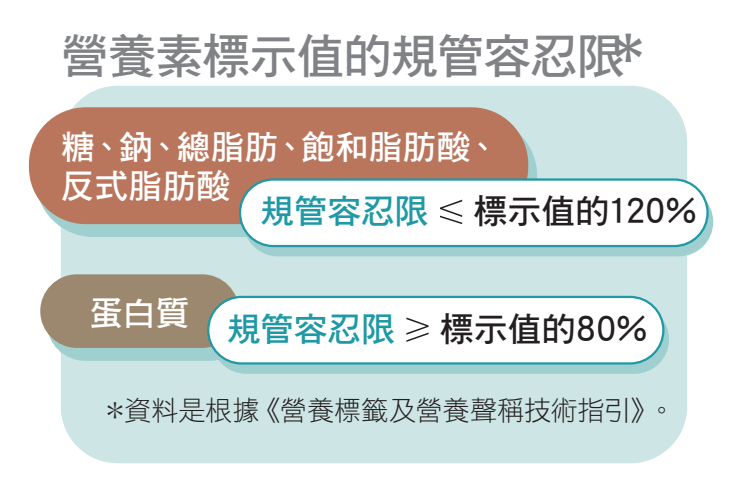
<style>
.page{position:relative;width:746px;height:489px;background:#fff}
.page>*{position:absolute;margin:0;border:0;box-sizing:border-box;transform-origin:0 0}
.Title-_Level_3{font:48px "DF Hei HK W7";letter-spacing:-.02em;color:#808285}
.t1{font:34px/38.4px "DF Hei HK W7";letter-spacing:-.01em;color:#fff}
.t2{font:34px "DF Hei HK W7";letter-spacing:-.005em;color:#231f20}
.t3{font:34px "DF Hei HK W7";letter-spacing:-.015em;color:#1f99a5}
.table_remark_1{font:27.2px "DF Hei HK W3";letter-spacing:-.005em;color:#231f20}
</style>
<div class="page">
<div style="left:61px;top:86px;width:626px;height:377px;background:#cde5e5;border-radius:57px"></div>
<div style="left:37px;top:119px;width:499px;height:117px;background:#9fcfcf;border-radius:57px"></div>
<div style="left:48px;top:286px;width:198px;height:73px;background:#9fcfcf;border-radius:37px"></div>
<div style="left:47px;top:285px;width:201px;height:75px;border:2px solid #9fcfcf;border-radius:37px"></div>
<svg style="left:213px;top:306px;width:454px;height:66px;background:#91c9ca"></svg>
<div style="left:211px;top:305px;width:457px;height:68px;border:2px solid #9fcfcf;border-radius:33px"></div>
<div style="left:244px;top:188px;width:467px;height:67px;background:linear-gradient(to right,#9ececf,#9dcece);border-radius:33px"></div>
<div style="left:243px;top:187px;width:470px;height:69px;border:2px solid #9fcfcf;border-radius:33px"></div>
<div style="left:29px;top:107px;width:499px;height:117px;background:#ba765d;border-radius:57px"></div>
<div style="left:40px;top:274px;width:199px;height:73px;background:#9b886f;border-radius:37px"></div>
<div style="left:208px;top:297px;width:455px;height:66px;background:#fff;border-radius:33px"></div>
<div style="left:207px;top:295px;width:457px;height:69px;border:2px solid #1f99a5;border-radius:33px"></div>
<div style="left:240px;top:179px;width:467px;height:67px;background:#fff;border-radius:33px"></div>
<div style="left:239px;top:178px;width:469px;height:69px;border:2px solid #1f99a5;border-radius:33px"></div>
<svg style="left:440px;top:199px;width:22px;height:25px"></svg>
<svg style="left:406px;top:317px;width:22px;height:24px"></svg>
<p class="Title-_Level_3" style="left:61px;top:31px;width:565px">營養素標示值的規管容忍限</p>
<p class="Title-_Level_3" style="left:612px;top:23px;width:33px">*</p>
<p class="t1" style="left:301px;top:127px;width:200px">飽和脂肪酸、</p>
<p class="t1" style="left:61px;top:127px;width:171px">糖、<br>反式脂肪酸</p>
<p class="t1" style="left:119px;top:127px;width:35px">鈉</p>
<p class="t1" style="left:176px;top:127px;width:104px">總脂肪</p>
<p class="t1" style="left:147px;top:127px;width:35px">、</p>
<p class="t1" style="left:273px;top:127px;width:35px">、</p>
<p class="t2" style="left:473px;top:193px;width:224px">標示值的120%</p>
<p class="t3" style="left:260px;top:193px;width:169px">規管容忍限</p>
<p class="t1" style="left:89px;top:293px;width:102px">蛋白質</p>
<p class="t3" style="left:227px;top:311px;width:169px">規管容忍限</p>
<p class="t2" style="left:440px;top:311px;width:209px">標示值的80%</p>
<p class="table_remark_1" style="left:106px;top:396px;width:155px">*資料是根據</p>
<p class="table_remark_1" style="left:254px;top:396px;width:405px">《營養標籤及營養聲稱技術指引《</p>
<p class="table_remark_1" style="left:648px;top:396px;width:29px">。</p>
</div>
